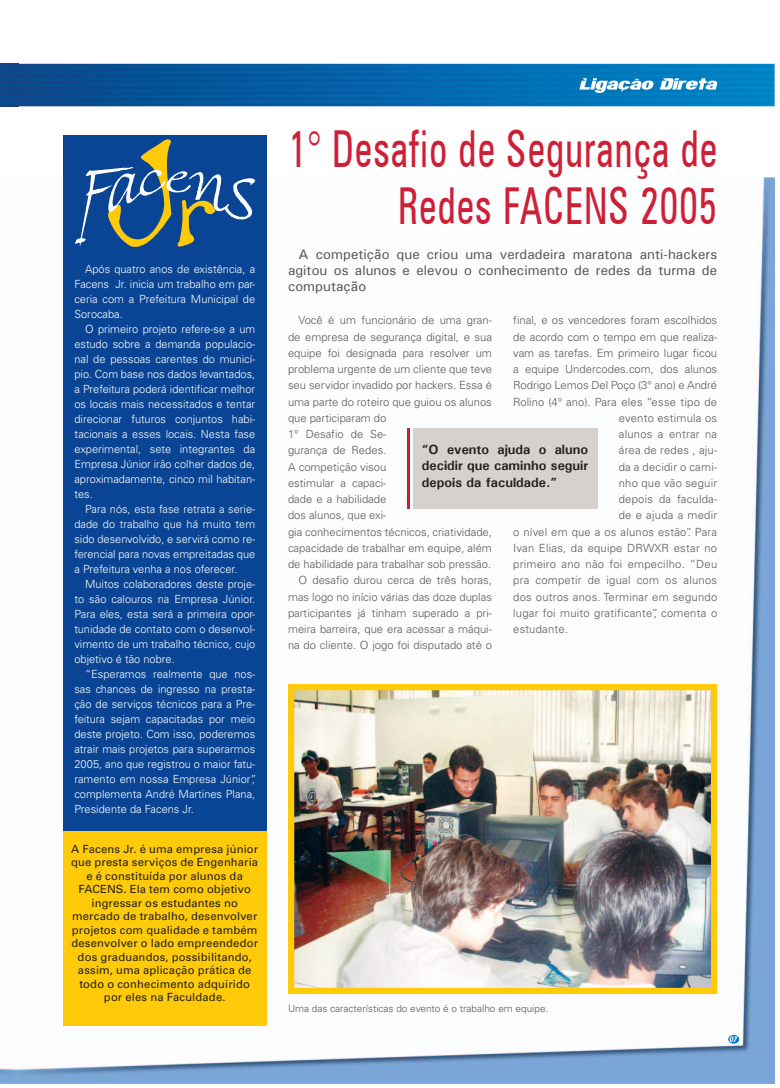
<style>
.page{position:relative;width:780px;height:1088px;background:#fff}
.page>*{position:absolute;margin:0;border:0;box-sizing:border-box;transform-origin:0 0}
.t1{font:condensed 51px/57.5px "Zurich BT";letter-spacing:.03em;color:#cd2037;text-align:right;scale:.75 1}
.t2{font:13.75px/16.2px "Univers ATT";color:#57585a;text-align:justify}
.t3{font:700 13.38px/16.4px "Univers ATT";color:#231f20;text-align:justify}
.t4{font:300 11.25px/15px "Univers LT";color:#fff;text-align:justify}
.t5{font:300 11.25px "Univers LT";color:#57585a}
.t6{font:300 11.25px "Univers LT";letter-spacing:.02em;color:#57585a}
.t7{font:11.25px/13.5px "Univers LT";letter-spacing:.01em;color:#231f20;text-align:center}
.t8{font:300 10px "Univers LT";color:#57585a}
.t9{font:italic 700 7.88px "Univers LT";color:#fff;scale:.89 1}
</style>
<div class="page">
<img style="left:0;top:64px;width:774px;height:42px">
<img style="left:0;top:178px;width:774px;height:905px">
<img style="left:18px;top:64px;width:1px;height:42px">
<svg style="left:579px;top:78px;width:138px;height:15px"></svg>
<div style="left:728px;top:1035px;width:11px;height:9px;background:#007bc1;border-radius:50%"></div>
<div style="left:63px;top:135px;width:204px;height:891px;background:#094594"></div>
<div style="left:63px;top:832px;width:204px;height:194px;background:#feca0a"></div>
<svg style="left:75px;top:139px;width:180px;height:108px"></svg>
<img style="left:295px;top:691px;width:415px;height:296px">
<div style="left:288px;top:684px;width:429px;height:310px;border:6px solid #feca0a"></div>
<div style="left:413px;top:428px;width:184px;height:80px;background:#d6d1cc"></div>
<hr style="left:407px;top:428px;width:3px;height:80px;background:#cd2037">
<p class="t4" style="left:74px;top:262px;width:182px;text-indent:11px">Após quatro anos de existência, a Facens Jr. inicia um trabalho em par&shy;ceria com a Prefeitura Municipal de Sorocaba.</p>
<p class="t4" style="left:74px;top:322px;width:182px;text-indent:11px">O primeiro projeto refere-se a um estudo sobre a demanda populacio&shy;nal de pessoas carentes do municí&shy;pio. Com base nos dados levantados, a Prefeitura poderá identificar melhor os locais mais necessitados e tentar direcionar futuros conjuntos habi&shy;tacionais a esses locais. Nesta fase experimental, sete integrantes da Empresa Júnior irão colher dados de, aproximadamente, cinco mil habitan&shy;tes.</p>
<p class="t4" style="left:74px;top:502px;width:182px;text-indent:11px">Para nós, esta fase retrata a serie&shy;dade do trabalho que há muito tem sido desenvolvido, e servirá como re&shy;ferencial para novas empreitadas que a Prefeitura venha a nos oferecer.</p>
<p class="t4" style="left:74px;top:577px;width:182px;text-indent:11px">Muitos colaboradores deste proje&shy;to são calouros na Empresa Júnior.<br>Para eles, esta será a primeira opor&shy;tunidade de contato com o desenvol&shy;vimento de um trabalho técnico, cujo objetivo é tão nobre.</p>
<p class="t4" style="left:74px;top:667px;width:184px;text-align:left;text-indent:11px">“Esperamos realmente que nos&shy;sas chances de ingresso na presta&shy;ção de serviços técnicos para a Pre&shy;feitura sejam capacitadas por meio deste projeto. Com isso, poderemos atrair mais projetos para superarmos 2005, ano que registrou o maior fatu&shy;ramento em nossa Empresa Júnior”, complementa André Martines Plana, Presidente da Facens Jr.</p>
<p class="t7" style="left:71px;top:842px;width:188px">A Facens Jr. é uma empresa júnior que presta serviços de Engenharia e é constituída por alunos da<br>FACENS. Ela tem como objetivo ingressar os estudantes no mercado de trabalho, desenvolver projetos com qualidade e também desenvolver o lado empreendedor dos graduandos, possibilitando, assim, uma aplicação prática de todo o conhecimento adquirido por eles na Faculdade.</p>
<h1 class="t1" style="left:289px;top:120px;width:572px">1° Desafio de Segurança de<br>Redes FACENS 2005</h1>
<p class="t2" style="left:288px;top:246px;width:430px;text-indent:11px">A competição que criou uma verdadeira maratona anti-hackers agitou os alunos e elevou o conhecimento de redes da turma de computação</p>
<p class="t5" style="left:513px;top:314px;width:205px">final, e os vencedores foram escolhidos</p>
<p class="t5" style="left:513px;top:330px;width:205px">de acordo com o tempo em que realiza-</p>
<p class="t5" style="left:513px;top:346px;width:205px">vam as tarefas. Em primeiro lugar ficou</p>
<p class="t5" style="left:513px;top:362px;width:205px">a equipe Undercodes.com, dos alunos</p>
<p class="t5" style="left:513px;top:379px;width:205px">Rodrigo Lemos Del Poço (3° ano) e André</p>
<p class="t6" style="left:513px;top:395px;width:205px">Rolino (4° ano). Para eles “esse tipo de</p>
<p class="t6" style="left:618px;top:411px;width:100px">evento estimula os</p>
<p class="t6" style="left:618px;top:427px;width:100px">alunos a entrar na</p>
<p class="t6" style="left:618px;top:444px;width:100px">área de redes , aju-</p>
<p class="t6" style="left:618px;top:460px;width:100px">da a decidir o cami-</p>
<p class="t6" style="left:618px;top:476px;width:100px">nho que vão seguir</p>
<p class="t6" style="left:618px;top:492px;width:100px">depois da faculda-</p>
<p class="t6" style="left:618px;top:509px;width:100px">de e ajuda a medir</p>
<p class="t6" style="left:513px;top:525px;width:205px">o nível em que a os alunos estão”. Para</p>
<p class="t6" style="left:513px;top:541px;width:205px">Ivan Elias, da equipe DRWXR estar no</p>
<p class="t6" style="left:513px;top:557px;width:205px">primeiro ano não foi empecilho. “Deu</p>
<p class="t6" style="left:513px;top:574px;width:205px">pra competir de igual com os alunos</p>
<p class="t6" style="left:513px;top:590px;width:205px">dos outros anos. Terminar em segundo</p>
<p class="t6" style="left:513px;top:606px;width:205px">lugar foi muito gratificante”, comenta o</p>
<p class="t6" style="left:513px;top:622px;width:56px">estudante.</p>
<p class="t5" style="left:298px;top:314px;width:195px">Você é um funcionário de uma gran-</p>
<p class="t5" style="left:288px;top:330px;width:205px">de empresa de segurança digital, e sua</p>
<p class="t5" style="left:288px;top:346px;width:205px">equipe foi designada para resolver um</p>
<p class="t5" style="left:288px;top:362px;width:205px">problema urgente de um cliente que teve</p>
<p class="t5" style="left:288px;top:379px;width:205px">seu servidor invadido por hackers. Essa é</p>
<p class="t5" style="left:288px;top:395px;width:205px">uma parte do roteiro que guiou os alunos</p>
<p class="t5" style="left:288px;top:411px;width:100px">que participaram do</p>
<p class="t5" style="left:288px;top:427px;width:100px">1° Desafio de Se-</p>
<p class="t5" style="left:288px;top:444px;width:100px">gurança de Redes.</p>
<p class="t5" style="left:288px;top:460px;width:100px">A competição visou</p>
<p class="t5" style="left:288px;top:476px;width:100px">estimular a capaci-</p>
<p class="t5" style="left:288px;top:492px;width:100px">dade e a habilidade</p>
<p class="t5" style="left:288px;top:509px;width:100px">dos alunos, que exi-</p>
<p class="t5" style="left:288px;top:525px;width:205px">gia conhecimentos técnicos, criatividade,</p>
<p class="t5" style="left:288px;top:541px;width:205px">capacidade de trabalhar em equipe, além</p>
<p class="t5" style="left:288px;top:557px;width:205px">de habilidade para trabalhar sob pressão.</p>
<p class="t5" style="left:298px;top:574px;width:195px">O desafio durou cerca de três horas,</p>
<p class="t5" style="left:288px;top:590px;width:205px">mas logo no início várias das doze duplas</p>
<p class="t5" style="left:288px;top:606px;width:205px">participantes já tinham superado a pri-</p>
<p class="t5" style="left:288px;top:622px;width:205px">meira barreira, que era acessar a máqui-</p>
<p class="t5" style="left:288px;top:639px;width:205px">na do cliente. O jogo foi disputado até o</p>
<p class="t3" style="left:422px;top:441px;width:168px">“O evento ajuda o aluno decidir que caminho seguir depois da faculdade.”</p>
<p class="t8" style="left:288px;top:1003px;width:262px">Uma das características do evento é o trabalho em equipe.</p>
<p class="t9" style="left:729px;top:1035px;width:10px">07</p>
</div>
